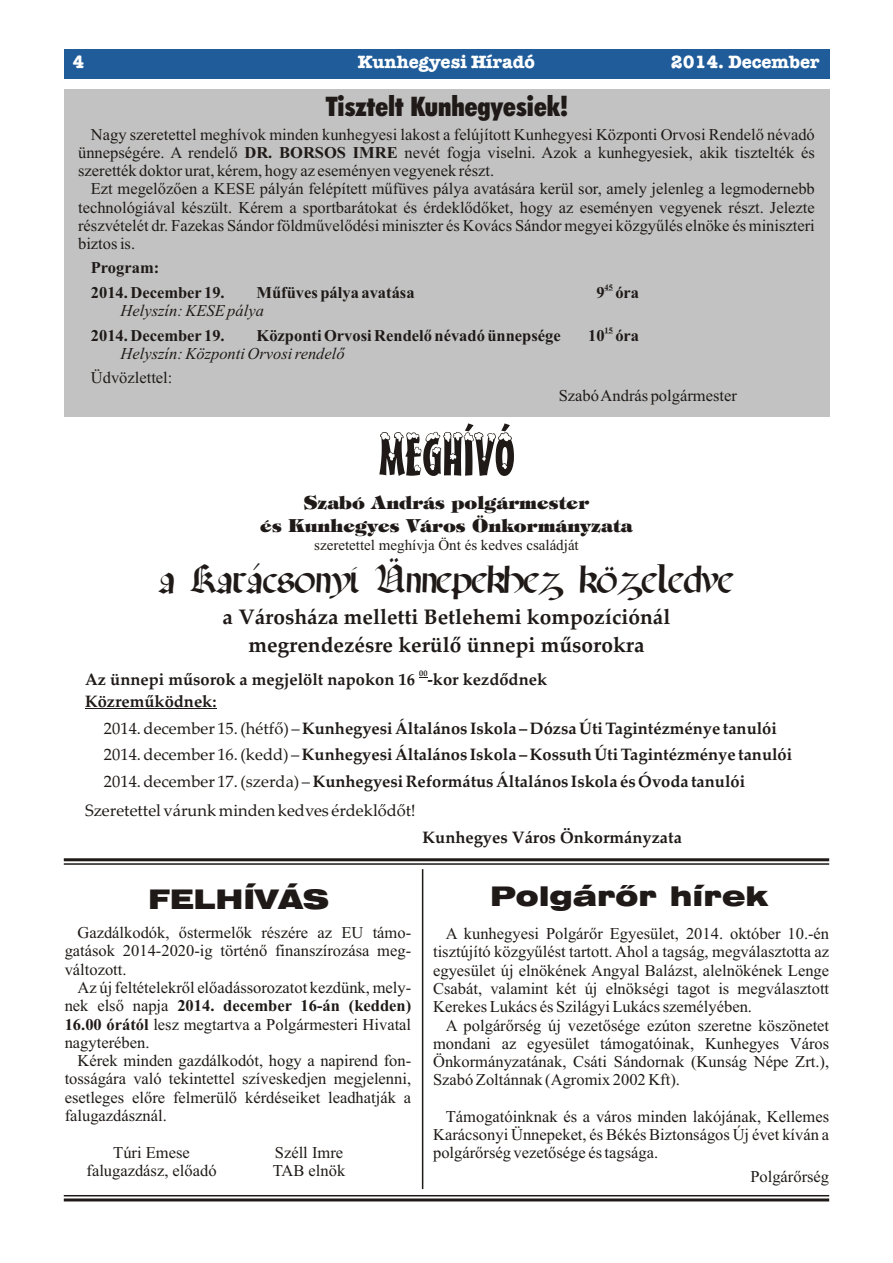
<style>
.page{position:relative;width:893px;height:1263px;background:#fff}
.page>*{position:absolute;margin:0;border:0;box-sizing:border-box;transform-origin:0 0}
.t1{font:54px "Snow Cap L2";color:#1f1a17}
.t2{font:36px "Openclassic";color:#1f1a17}
.t3{font:900 27px "Futura X Blk Cn CE Extra";color:#1f1a17}
.t4{font:900 expanded 27px "Swiss 721 L2";color:#1f1a17}
.t5{font:700 21px/28.3px "Palatino Linotype";color:#1f1a17;text-align:center}
.t6{font:800 18px/22.5px "Tiffany IT Cby BT";color:#1f1a17;text-align:center}
.t7{font:700 18px "Memorandum";color:#fff}
.t8{font:16.5px/18.3px "Times New Roman";color:#1f1a17;text-align:justify}
.t9{font:700 16.5px/26.7px "Palatino Linotype";color:#1f1a17}
.t10{font:700 16.5px "Times New Roman";color:#1f1a17}
.t11{font:italic 16.5px "Times New Roman";color:#1f1a17}
.t12{font:16.5px "Palatino Linotype";color:#1f1a17}
.t13{font:15px "Times New Roman";color:#1f1a17}
.t14{font:700 8.25px "Times New Roman";color:#1f1a17}
.t15{font:700 8.25px "Palatino Linotype";color:#1f1a17}
.s1{font-weight:700}
.s2{font-weight:400}
</style>
<div class="page">
<div style="left:64px;top:89px;width:765px;height:328px;background:#c2c2c2"></div>
<div style="left:64px;top:49px;width:765px;height:30px;background:#1f5c99"></div>
<hr style="left:85px;top:708px;width:131px;height:1px;background:#1f1a17">
<hr style="left:64px;top:1195px;width:765px;height:1px;background:#1f1a17">
<hr style="left:64px;top:863px;width:765px;height:2px;background:#1f1a17">
<hr style="left:64px;top:858px;width:765px;height:3px;background:#1f1a17">
<hr style="left:64px;top:1198px;width:765px;height:3px;background:#1f1a17">
<hr style="left:422px;top:869px;width:1px;height:320px;background:#1f1a17">
<p class="t7" style="left:72px;top:51px;width:13px">4</p>
<p class="t7" style="left:358px;top:51px;width:178px">Kunhegyesi Híradó</p>
<p class="t7" style="left:671px;top:51px;width:150px">2014. December</p>
<h3 class="t3" style="left:326px;top:96px;width:244px">Tisztelt Kunhegyesiek!</h3>
<p class="t8" style="left:78px;top:126px;width:738px;text-indent:13px">Nagy szeretettel meghívok minden kunhegyesi lakost a felújított Kunhegyesi Központi Orvosi Rendelõ névadó ünnepségére. A rendelõ <span class="s1">DR. BORSOS IMRE</span> nevét fogja viselni. Azok a kunhegyesiek, akik tisztelték és szerették doktor urat, kérem, hogy az eseményen vegyenek részt.</p>
<p class="t8" style="left:78px;top:181px;width:738px;text-indent:13px">Ezt megelõzõen a KESE pályán felépített mûfüves pálya avatására kerül sor, amely jelenleg a legmodernebb technológiával készült. Kérem a sportbarátokat és érdeklõdõket, hogy az eseményen vegyenek részt. Jelezte részvételét dr. Fazekas Sándor földmûvelõdési miniszter és Kovács Sándor megyei közgyûlés elnöke és miniszteri biztos is.</p>
<p class="t10" style="left:91px;top:262px;width:70px">Program:</p>
<p class="t14" style="left:605px;top:284px;width:10px">45</p>
<p class="t10" style="left:91px;top:287px;width:135px">2014. December 19.</p>
<p class="t10" style="left:257px;top:287px;width:160px">Mûfüves pálya avatása</p>
<p class="t10" style="left:596px;top:287px;width:44px">9 óra</p>
<p class="t11" style="left:121px;top:305px;width:145px">Helyszín: KESE pálya</p>
<p class="t14" style="left:605px;top:327px;width:10px">15</p>
<p class="t10" style="left:91px;top:330px;width:135px">2014. December 19.</p>
<p class="t10" style="left:257px;top:330px;width:306px">Központi Orvosi Rendelõ névadó ünnepsége</p>
<p class="t10" style="left:588px;top:330px;width:53px">10 óra</p>
<p class="t11" style="left:121px;top:348px;width:226px">Helyszín: Központi Orvosi rendelõ</p>
<p class="t8" style="left:91px;top:370px;width:83px">Üdvözlettel:</p>
<p class="t8" style="left:559px;top:388px;width:180px">Szabó András polgármester</p>
<h1 class="t1" style="left:379px;top:434px;width:138px">MEGHÍVÓ</h1>
<p class="t6" style="left:260px;top:493px;width:374px">Szabó András polgármester<br>és Kunhegyes Város Önkormányzata</p>
<p class="t13" style="left:314px;top:540px;width:266px">szeretettel meghívja Önt és kedves családját</p>
<h2 class="t2" style="left:159px;top:554px;width:576px">a Karácsonyi Ünnepekhez közeledve</h2>
<p class="t5" style="left:223px;top:605px;width:449px">a Városháza melletti Betlehemi kompozíciónál megrendezésre kerülõ ünnepi mûsorokra</p>
<p class="t15" style="left:419px;top:670px;width:10px">00</p>
<p class="t9" style="left:85px;top:670px;width:463px;line-height:22.2px">Az ünnepi mûsorok a megjelölt napokon 16 -kor kezdõdnek<br>Közremûködnek:</p>
<p class="t9" style="left:104px;top:717px;width:690px"><span class="s2">2014. december 15. (hétfõ) –</span> Kunhegyesi Általános Iskola – Dózsa Úti Tagintézménye tanulói<br><span class="s2">2014. december 16. (kedd) –</span> Kunhegyesi Általános Iskola – Kossuth Úti Tagintézménye tanulói<br><span class="s2">2014. december 17. (szerda) –</span> Kunhegyesi Református Általános Iskola és Óvoda tanulói</p>
<p class="t12" style="left:85px;top:804px;width:332px">Szeretettel várunk minden kedves érdeklõdõt!</p>
<p class="t9" style="left:423px;top:826px;width:261px">Kunhegyes Város Önkormányzata</p>
<h3 class="t4" style="left:148px;top:888px;width:183px">FELHÍVÁS</h3>
<p class="t8" style="left:65px;top:925px;width:348px;text-indent:13px">Gazdálkodók, õstermelõk részére az EU támo&shy;gatások 2014-2020-ig történõ finanszírozása meg&shy;változott.</p>
<p class="t8" style="left:65px;top:980px;width:348px;text-indent:13px">Az új feltételekrõl elõadássorozatot kezdünk, mely&shy;nek elsõ napja <span class="s1">2014. december 16-án (kedden)<br>16.00 órától</span> lesz megtartva a Polgármesteri Hivatal nagyterében.</p>
<p class="t8" style="left:65px;top:1053px;width:348px;text-indent:13px">Kérek minden gazdálkodót, hogy a napirend fon&shy;tosságára való tekintettel szíveskedjen megjelenni, esetleges elõre felmerülõ kérdéseiket leadhatják a falugazdásznál.</p>
<p class="t8" style="left:113px;top:1144px;width:78px">Túri Emese</p>
<p class="t8" style="left:275px;top:1144px;width:70px">Széll Imre</p>
<p class="t8" style="left:87px;top:1163px;width:132px">falugazdász, elõadó</p>
<p class="t8" style="left:273px;top:1163px;width:74px">TAB elnök</p>
<h3 class="t4" style="left:490px;top:885px;width:279px">Polgárõr hírek</h3>
<p class="t8" style="left:433px;top:926px;width:398px;text-indent:13px">A kunhegyesi Polgárõr Egyesület, 2014. október 10.-én tisztújító közgyûlést tartott. Ahol a tagság, megválasztotta az egyesület új elnökének Angyal Balázst, alelnökének Lenge Csabát, valamint két új elnökségi tagot is megválasztott Kerekes Lukács és Szilágyi Lukács személyében.</p>
<p class="t8" style="left:433px;top:1017px;width:398px;text-indent:13px">A polgárõrség új vezetõsége ezúton szeretne köszönetet mondani az egyesület támogatóinak, Kunhegyes Város Önkormányzatának, Csáti Sándornak (Kunság Népe Zrt.), Szabó Zoltánnak (Agromix 2002 Kft).</p>
<p class="t8" style="left:433px;top:1109px;width:398px;text-indent:13px">Támogatóinknak és a város minden lakójának, Kellemes Karácsonyi Ünnepeket, és Békés Biztonságos Új évet kíván a polgárõrség vezetõsége és tagsága.</p>
<p class="t8" style="left:750px;top:1169px;width:80px">Polgárõrség</p>
</div>
